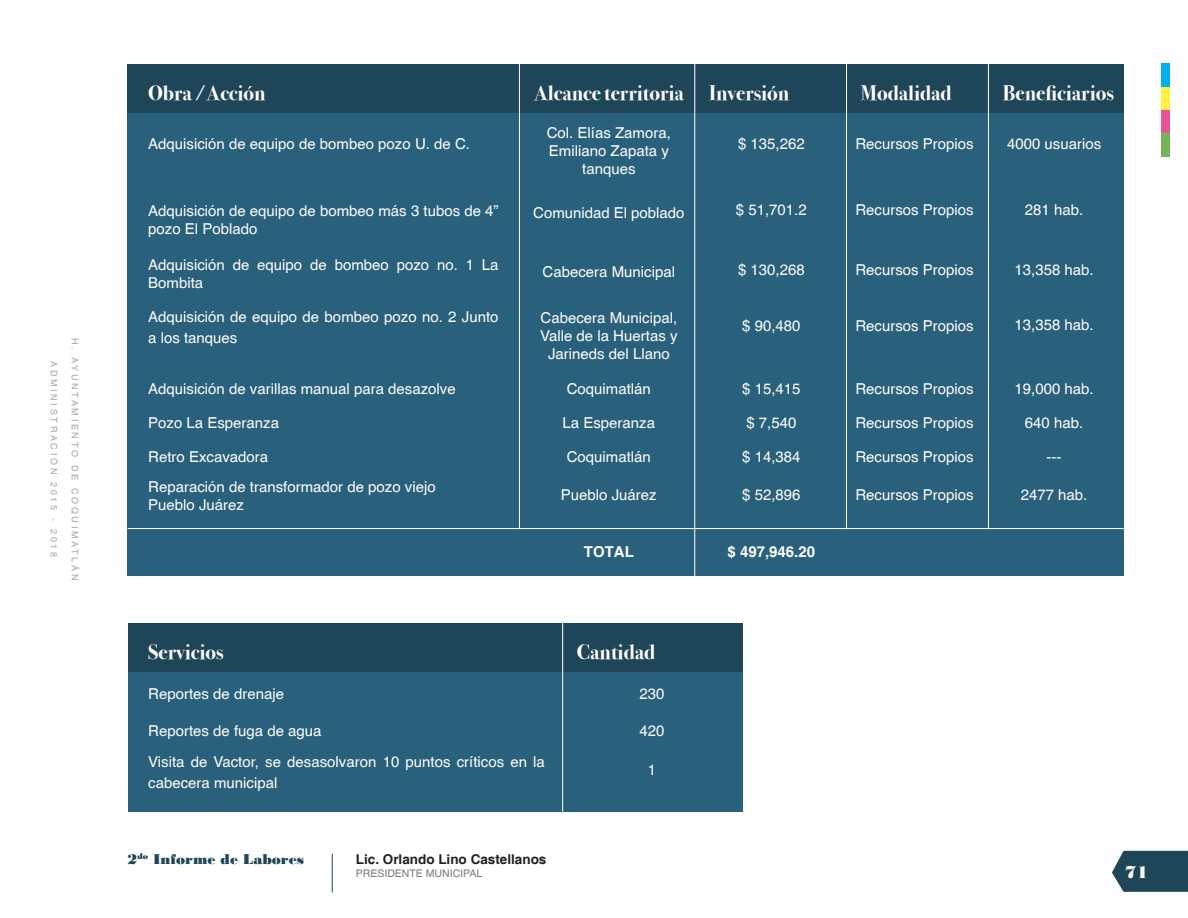
<style>
.page{position:relative;width:1188px;height:918px;background:#fff}
.page>*{position:absolute;margin:0;border:0;box-sizing:border-box;transform-origin:0 0}
.t1{font:700 21px "Bodoni Svty Two ITCTT";color:#fff}
.t2{font:18px "Bodoni MT Black";color:#fff}
.t3{font:15px/18px "Helvetica";color:#fff}
.t4{font:15px "Bodoni MT Black";color:#1e4558}
.t5{font:700 15px "Helvetica";color:#fff}
.t6{font:700 13.5px "Helvetica";color:#212121}
.t7{font:10.5px "Helvetica";color:#7a7a7a}
.t8{font:9px "Helvetica";letter-spacing:.3em;color:#a6a6a6}
</style>
<div class="page">
<hr style="left:332px;top:854px;width:1px;height:38px;background:#1e4558">
<svg style="left:1112px;top:851px;width:76px;height:41px;background:#2f5365"></svg>
<div style="left:1161px;top:64px;width:8px;height:23px;background:#00b1eb"></div>
<div style="left:1161px;top:87px;width:8px;height:23px;background:#fff042"></div>
<div style="left:1161px;top:110px;width:8px;height:24px;background:#ea5297"></div>
<div style="left:1161px;top:134px;width:8px;height:23px;background:#75b558"></div>
<div style="left:128px;top:64px;width:996px;height:50px;background:#1e4558"></div>
<div style="left:128px;top:623px;width:614px;height:49px;background:#1e4558"></div>
<div style="left:128px;top:114px;width:996px;height:462px;background:#29607b"></div>
<div style="left:128px;top:672px;width:614px;height:140px;background:#29607b"></div>
<hr style="left:988px;top:64px;width:1px;height:465px;background:#fff">
<hr style="left:846px;top:64px;width:1px;height:465px;background:#fff">
<hr style="left:694px;top:64px;width:1px;height:512px;background:#fff">
<hr style="left:519px;top:64px;width:1px;height:465px;background:#fff">
<hr style="left:128px;top:528px;width:1002px;height:1px;background:#fff">
<hr style="left:562px;top:623px;width:1px;height:189px;background:#fff">
<p class="t8" style="left:60px;top:361px;width:198px;rotate:90deg">ADMINISTRACIÓN 2015 - 2018</p>
<p class="t8" style="left:81px;top:338px;width:244px;rotate:90deg">H. AYUNTAMIENTO DE COQUIMATLÁN</p>
<h1 class="t1" style="left:148px;top:75px;width:119px">Obra /Acción</h1>
<h1 class="t1" style="left:534px;top:75px;width:257px">Alcance territoria Inversión</h1>
<h1 class="t1" style="left:861px;top:75px;width:92px">Modalidad</h1>
<h1 class="t1" style="left:1003px;top:75px;width:113px">Beneficiarios</h1>
<p class="t3" style="left:148px;top:134px;width:323px">Adquisición de equipo de bombeo pozo U. de C.</p>
<p class="t3" style="left:547px;top:123px;width:126px;text-align:center">Col. Elías Zamora,<br>Emiliano Zapata y tanques</p>
<p class="t3" style="left:738px;top:134px;width:68px">$ 135,262</p>
<p class="t3" style="left:855px;top:134px;width:120px">Recursos Propios</p>
<p class="t3" style="left:1007px;top:134px;width:96px">4000 usuarios</p>
<p class="t3" style="left:148px;top:201px;width:352px">Adquisición de equipo de bombeo más 3 tubos de 4” pozo El Poblado</p>
<p class="t3" style="left:148px;top:255px;width:352px">Adquisición de equipo de bombeo pozo no. 1 La<br>Bombita</p>
<p class="t3" style="left:533px;top:203px;width:153px">Comunidad El poblado</p>
<p class="t3" style="left:543px;top:262px;width:134px">Cabecera Municipal</p>
<p class="t3" style="left:736px;top:201px;width:72px">$ 51,701.2</p>
<p class="t3" style="left:738px;top:260px;width:68px">$ 130,268</p>
<p class="t3" style="left:855px;top:201px;width:120px">Recursos Propios</p>
<p class="t3" style="left:855px;top:260px;width:120px">Recursos Propios</p>
<p class="t3" style="left:1025px;top:201px;width:60px">281 hab.</p>
<p class="t3" style="left:1015px;top:260px;width:81px">13,358 hab.</p>
<p class="t3" style="left:148px;top:306px;width:352px;line-height:21px">Adquisición de equipo de bombeo pozo no. 2 Junto a los tanques</p>
<p class="t3" style="left:540px;top:308px;width:139px;text-align:center">Cabecera Municipal,<br>Valle de la Huertas y<br>Jarineds del Llano</p>
<p class="t3" style="left:742px;top:316px;width:60px">$ 90,480</p>
<p class="t3" style="left:855px;top:316px;width:120px">Recursos Propios</p>
<p class="t3" style="left:1015px;top:316px;width:81px">13,358 hab.</p>
<p class="t3" style="left:148px;top:379px;width:309px">Adquisición de varillas manual para desazolve</p>
<p class="t3" style="left:148px;top:413px;width:132px">Pozo La Esperanza</p>
<p class="t3" style="left:148px;top:441px;width:289px;line-height:30.6px">Retro Excavadora<br>Reparación de transformador de pozo viejo</p>
<p class="t3" style="left:148px;top:496px;width:97px">Pueblo Juárez</p>
<p class="t3" style="left:567px;top:379px;width:86px">Coquimatlán</p>
<p class="t3" style="left:563px;top:413px;width:94px">La Esperanza</p>
<p class="t3" style="left:567px;top:447px;width:86px">Coquimatlán</p>
<p class="t3" style="left:561px;top:486px;width:97px">Pueblo Juárez</p>
<p class="t3" style="left:742px;top:379px;width:60px">$ 15,415</p>
<p class="t3" style="left:746px;top:413px;width:52px">$ 7,540</p>
<p class="t3" style="left:742px;top:447px;width:60px">$ 14,384</p>
<p class="t3" style="left:742px;top:486px;width:60px">$ 52,896</p>
<p class="t3" style="left:855px;top:379px;width:120px">Recursos Propios</p>
<p class="t3" style="left:855px;top:413px;width:120px">Recursos Propios</p>
<p class="t3" style="left:855px;top:447px;width:120px">Recursos Propios</p>
<p class="t3" style="left:855px;top:486px;width:120px">Recursos Propios</p>
<p class="t3" style="left:1015px;top:379px;width:81px">19,000 hab.</p>
<p class="t3" style="left:1025px;top:413px;width:60px">640 hab.</p>
<p class="t3" style="left:1047px;top:447px;width:16px">---</p>
<p class="t3" style="left:1021px;top:486px;width:68px">2477 hab.</p>
<p class="t5" style="left:584px;top:543px;width:51px">TOTAL</p>
<p class="t5" style="left:728px;top:543px;width:89px">$ 497,946.20</p>
<h1 class="t1" style="left:148px;top:634px;width:77px">Servicios</h1>
<h1 class="t1" style="left:577px;top:634px;width:80px">Cantidad</h1>
<p class="t3" style="left:148px;top:685px;width:137px">Reportes de drenaje</p>
<p class="t3" style="left:148px;top:714px;width:398px;line-height:31.5px">Reportes de fuga de agua<br>Visita de Vactor, se desasolvaron 10 puntos críticos en la</p>
<p class="t3" style="left:148px;top:773px;width:131px">cabecera municipal</p>
<p class="t3" style="left:640px;top:685px;width:27px">230</p>
<p class="t3" style="left:640px;top:721px;width:27px">420</p>
<p class="t3" style="left:648px;top:760px;width:10px">1</p>
<p class="t4" style="left:128px;top:850px;width:178px">2<sup>do</sup> Informe de Labores</p>
<p class="t6" style="left:356px;top:851px;width:192px">Lic. Orlando Lino Castellanos</p>
<p class="t7" style="left:356px;top:867px;width:128px">PRESIDENTE MUNICIPAL</p>
<p class="t2" style="left:1125px;top:862px;width:25px">71</p>
</div>
